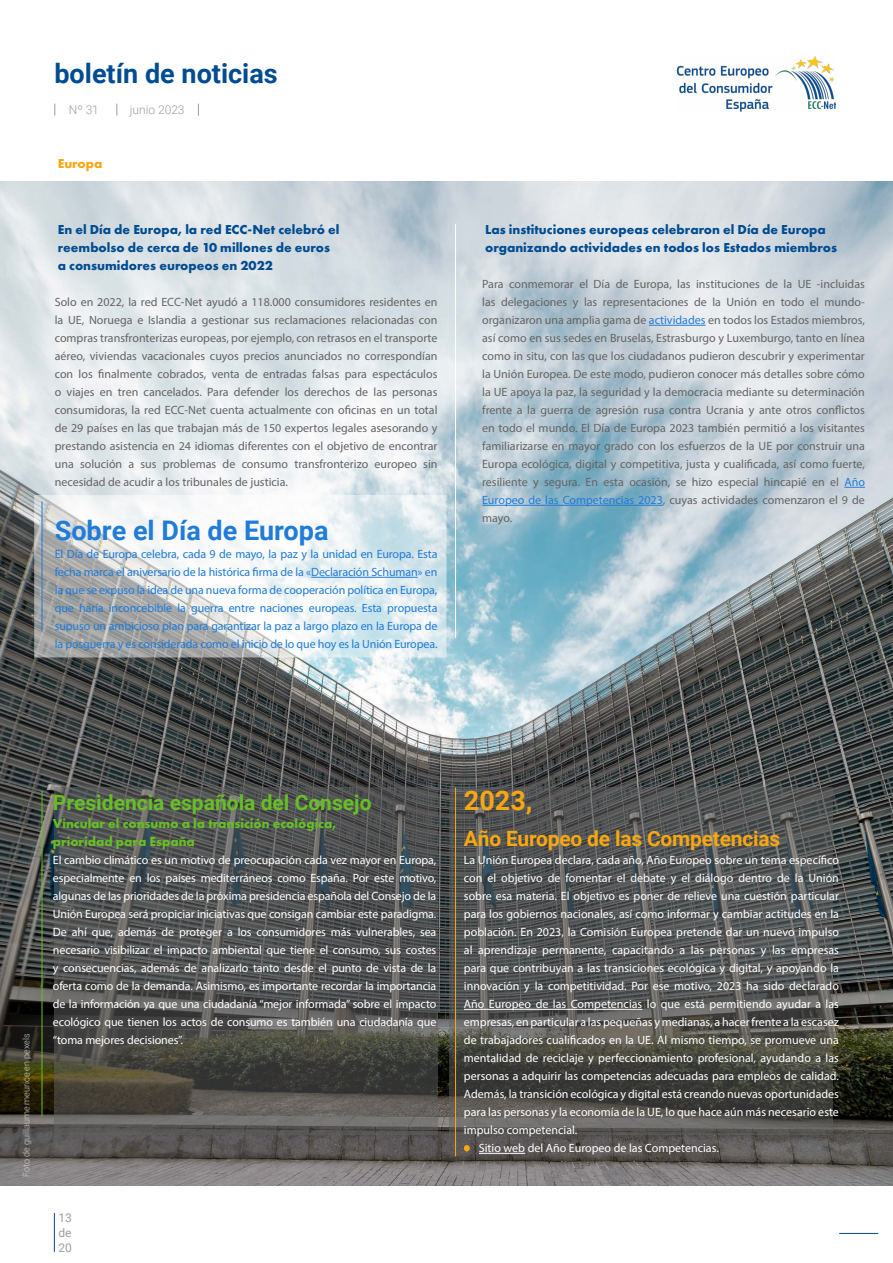
<style>
.page{position:relative;width:893px;height:1263px;background:#fff}
.page>*{position:absolute;margin:0;border:0;box-sizing:border-box;transform-origin:0 0}
.t1{font:700 27px "Roboto";color:#207cd9}
.t2{font:700 27px "Roboto";color:#004c91}
.t3{font:700 27px "Roboto";color:#f7a711}
.t4{font:700 21px "Roboto";color:#66bf24}
.t5{font:700 21px "Roboto";letter-spacing:-.01em;color:#f7a711}
.t6{font:700 13.5px/18px "Futura PT";color:#004c91}
.t7{font:700 13.5px/18px "Futura PT";color:#66bf24}
.t8{font:700 13.5px "Futura PT";color:#f7a711}
.t9{font:12px/18px "Myriad Pro";color:#fff;text-align:justify}
.t10{font:12px/18px "Myriad Pro";color:#646464;text-align:justify}
.t11{font:12px/18px "Myriad Pro";letter-spacing:-.01em;color:#207cd9;text-align:justify}
.t12{font:300 12px "Roboto";color:#9d9d9d}
.t13{font:12px/15px "Roboto";color:#9d9d9d;text-align:justify}
.t14{font:300 9px "Roboto";color:#d0d0d0}
.s1{color:#207cd9}
</style>
<div class="page">
<hr style="left:839px;top:1233px;width:39px;height:1px;background:#004c91">
<img style="left:676px;top:56px;width:159px;height:56px">
<svg style="left:54px;top:104px;width:1px;height:12px"></svg>
<svg style="left:116px;top:104px;width:1px;height:12px"></svg>
<svg style="left:198px;top:104px;width:1px;height:12px"></svg>
<hr style="left:54px;top:1213px;width:1px;height:39px;background:#004c91">
<img style="left:0;top:181px;width:893px;height:1004px">
<hr style="left:649px;top:325px;width:57px;height:1px;background:#207cd9">
<svg style="left:844px;top:487px;width:21px;height:1px"></svg>
<hr style="left:482px;top:505px;width:181px;height:1px;background:#207cd9">
<svg style="left:54px;top:787px;width:383px;height:347px;background:#515251"></svg>
<svg style="left:464px;top:1145px;width:6px;height:6px"></svg>
<svg style="left:449px;top:787px;width:384px;height:347px;background:#525352"></svg>
<hr style="left:464px;top:1009px;width:178px;height:1px;background:#fff">
<hr style="left:479px;top:1153px;width:46px;height:1px;background:#fff">
<hr style="left:455px;top:787px;width:1px;height:369px;background:#f7a711">
<hr style="left:42px;top:791px;width:1px;height:325px;background:#66bf24">
<svg style="left:34px;top:495px;width:412px;height:162px"></svg>
<hr style="left:311px;top:577px;width:107px;height:1px;background:#207cd9">
<hr style="left:42px;top:501px;width:1px;height:130px;background:#207cd9">
<hr style="left:455px;top:224px;width:1px;height:414px;background:#fff">
<h1 class="t2" style="left:54px;top:54px;width:225px">boletín de noticias</h1>
<p class="t12" style="left:69px;top:102px;width:32px">Nº 31</p>
<p class="t12" style="left:130px;top:101px;width:56px">junio 2023</p>
<p class="t8" style="left:58px;top:155px;width:46px">Europa</p>
<p class="t6" style="left:58px;top:220px;width:283px">En el Día de Europa, la red ECC-Net celebró el reembolso de cerca de 10 millones de euros a consumidores europeos en 2022</p>
<p class="t10" style="left:55px;top:293px;width:384px">Solo en 2022, la red ECC-Net ayudó a 118.000 consumidores residentes en la UE, Noruega e Islandia a gestionar sus reclamaciones relacionadas con compras transfronterizas europeas, por ejemplo, con retrasos en el transporte aéreo, viviendas vacacionales cuyos precios anunciados no correspondían con los finalmente cobrados, venta de entradas falsas para espectáculos o viajes en tren cancelados. Para defender los derechos de las personas consumidoras, la red ECC-Net cuenta actualmente con oficinas en un total de 29 países en las que trabajan más de 150 expertos legales asesorando y prestando asistencia en 24 idiomas diferentes con el objetivo de encontrar una solución a sus problemas de consumo transfronterizo europeo sin necesidad de acudir a los tribunales de justicia.</p>
<h1 class="t1" style="left:55px;top:511px;width:275px">Sobre el Día de Europa</h1>
<p class="t11" style="left:55px;top:545px;width:384px">El Día de Europa celebra, cada 9 de mayo, la paz y la unidad en Europa. Esta fecha marca el aniversario de la histórica firma de la «Declaración Schuman» en la que se expuso la idea de una nueva forma de cooperación política en Europa, que haría inconcebible la guerra entre naciones europeas. Esta propuesta supuso un ambicioso plan para garantizar la paz a largo plazo en la Europa de la posguerra y es considerada como el inicio de lo que hoy es la Unión Europea.</p>
<p class="t6" style="left:485px;top:220px;width:353px">Las instituciones europeas celebraron el Día de Europa organizando actividades en todos los Estados miembros</p>
<p class="t10" style="left:482px;top:275px;width:384px">Para conmemorar el Día de Europa, las instituciones de la UE -incluidas las delegaciones y las representaciones de la Unión en todo el mundo&shy;organizaron una amplia gama de <span class="s1">actividades</span> en todos los Estados miembros, así como en sus sedes en Bruselas, Estrasburgo y Luxemburgo, tanto en línea como in situ, con las que los ciudadanos pudieron descubrir y experimentar la Unión Europea. De este modo, pudieron conocer más detalles sobre cómo la UE apoya la paz, la seguridad y la democracia mediante su determinación frente a la guerra de agresión rusa contra Ucrania y ante otros conflictos en todo el mundo. El Día de Europa 2023 también permitió a los visitantes familiarizarse en mayor grado con los esfuerzos de la UE por construir una Europa ecológica, digital y competitiva, justa y cualificada, así como fuerte, resiliente y segura. En esta ocasión, se hizo especial hincapié en el <span class="s1">Año Europeo de las Competencias 2023</span>, cuyas actividades comenzaron el 9 de mayo.</p>
<p class="t14" style="left:20px;top:1177px;width:145px;rotate:-90deg">Foto de guillaume meurice en pexels</p>
<h2 class="t4" style="left:53px;top:788px;width:320px">Presidencia española del Consejo</h2>
<p class="t7" style="left:53px;top:814px;width:285px">Vincular el consumo a la transición ecológica, prioridad para España</p>
<p class="t9" style="left:53px;top:851px;width:385px">El cambio climático es un motivo de preocupación cada vez mayor en Europa, especialmente en los países mediterráneos como España. Por este motivo, algunas de las prioridades de la próxima presidencia española del Consejo de la Unión Europea será propiciar iniciativas que consigan cambiar este paradigma.<br>De ahí que, además de proteger a los consumidores más vulnerables, sea necesario visibilizar el impacto ambiental que tiene el consumo, sus costes y consecuencias, además de analizarlo tanto desde el punto de vista de la oferta como de la demanda. Asimismo, es importante recordar la importancia de la información ya que una ciudadanía “mejor informada” sobre el impacto ecológico que tienen los actos de consumo es también una ciudadanía que “toma mejores decisiones”.</p>
<p class="t13" style="left:58px;top:1209px;width:15px">13 de 20</p>
<h1 class="t3" style="left:464px;top:781px;width:70px">2023,</h1>
<h2 class="t5" style="left:464px;top:824px;width:318px">Año Europeo de las Competencias</h2>
<p class="t9" style="left:464px;top:851px;width:377px">La Unión Europea declara, cada año, Año Europeo sobre un tema específico</p>
<p class="t9" style="left:464px;top:869px;width:376px">con el objetivo de fomentar el debate y el diálogo dentro de la Unión</p>
<p class="t9" style="left:464px;top:887px;width:377px">sobre esa materia. El objetivo es poner de relieve una cuestión particular</p>
<p class="t9" style="left:464px;top:905px;width:377px">para los gobiernos nacionales, así como informar y cambiar actitudes en la</p>
<p class="t9" style="left:464px;top:923px;width:377px">población. En 2023, la Comisión Europea pretende dar un nuevo impulso</p>
<p class="t9" style="left:464px;top:941px;width:377px">al aprendizaje permanente, capacitando a las personas y las empresas</p>
<p class="t9" style="left:464px;top:959px;width:377px">para que contribuyan a las transiciones ecológica y digital, y apoyando la</p>
<p class="t9" style="left:464px;top:977px;width:376px">innovación y la competitividad. Por ese motivo, 2023 ha sido declarado</p>
<p class="t9" style="left:464px;top:995px;width:377px">Año Europeo de las Competencias lo que está permitiendo ayudar a las</p>
<p class="t9" style="left:464px;top:1013px;width:377px">empresas, en particular a las pequeñas y medianas, a hacer frente a la escasez</p>
<p class="t9" style="left:464px;top:1031px;width:376px">de trabajadores cualificados en la UE. Al mismo tiempo, se promueve una</p>
<p class="t9" style="left:464px;top:1049px;width:376px">mentalidad de reciclaje y perfeccionamiento profesional, ayudando a las</p>
<p class="t9" style="left:464px;top:1067px;width:376px">personas a adquirir las competencias adecuadas para empleos de calidad.</p>
<p class="t9" style="left:464px;top:1085px;width:377px">Además, la transición ecológica y digital está creando nuevas oportunidades</p>
<p class="t9" style="left:464px;top:1103px;width:377px">para las personas y la economía de la UE, lo que hace aún más necesario este</p>
<p class="t9" style="left:464px;top:1121px;width:115px">impulso competencial.</p>
<p class="t9" style="left:479px;top:1139px;width:241px">Sitio web del Año Europeo de las Competencias.</p>
</div>
